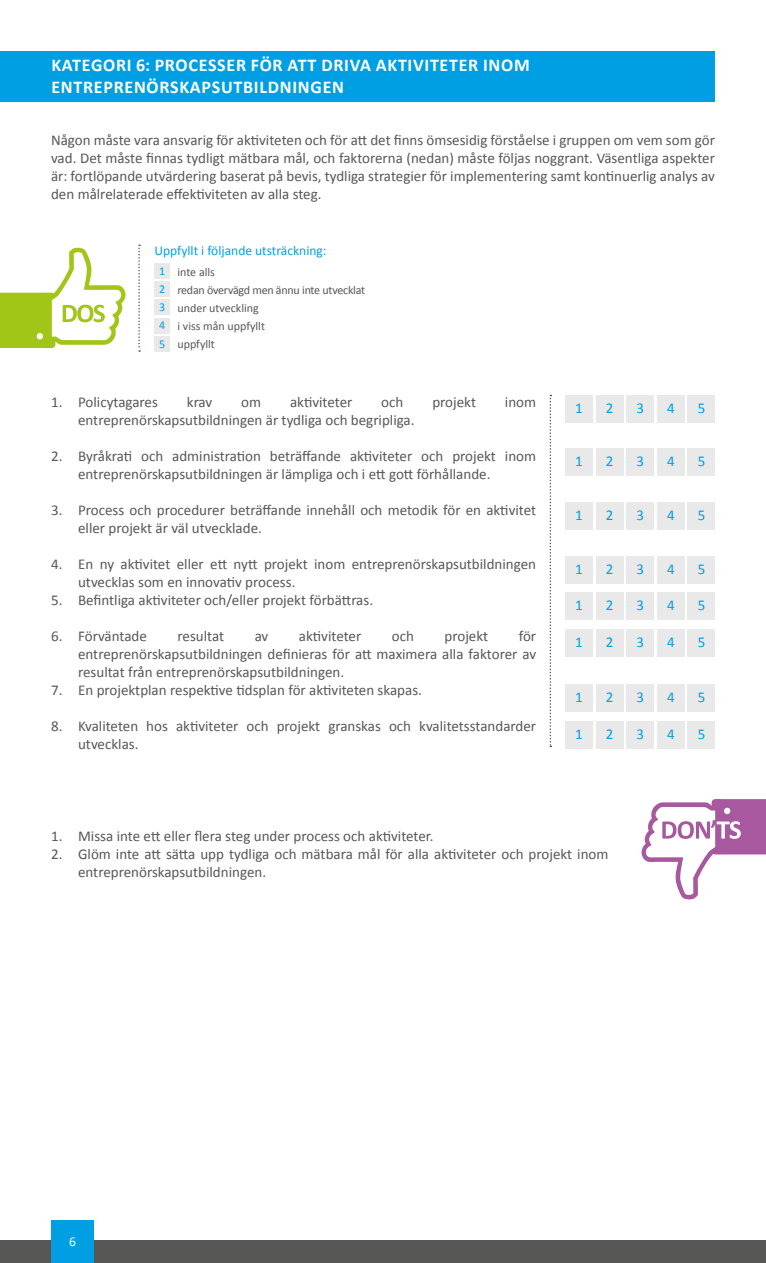
<style>
.page{position:relative;width:766px;height:1263px;background:#fff}
.page>*{position:absolute;margin:0;border:0;box-sizing:border-box;transform-origin:0 0}
.t1{font:700 18px/21.6px "Calibri";letter-spacing:.04em;color:#fff}
.t2{font:15px/18px "Calibri";color:#575756}
.t3{font:15px "Calibri";color:#009fe3}
.t4{font:13.5px "Calibri";color:#009fe3}
.t5{font:13.5px "Calibri";color:#fff}
.t6{font:12px/18px "Calibri";letter-spacing:-.02em;color:#575756}
.t7{font:12px/18.5px "Calibri";color:#575756}
.t8{font:12px "Calibri";color:#009fe3}
.s1{color:#009fe3}
</style>
<div class="page">
<div style="left:0;top:1240px;width:765px;height:23px;background:#575756"></div>
<div style="left:51px;top:1220px;width:43px;height:43px;background:#009fe3"></div>
<div style="left:0;top:51px;width:714px;height:51px;background:#009fe3"></div>
<svg style="left:0;top:247px;width:126px;height:102px"></svg>
<svg style="left:641px;top:799px;width:124px;height:101px"></svg>
<div style="left:687px;top:395px;width:27px;height:28px;background:#e9e9e9"></div>
<div style="left:657px;top:395px;width:27px;height:28px;background:#e9e9e9"></div>
<div style="left:626px;top:395px;width:27px;height:28px;background:#e9e9e9"></div>
<div style="left:596px;top:395px;width:27px;height:28px;background:#e9e9e9"></div>
<div style="left:565px;top:395px;width:28px;height:28px;background:#e9e9e9"></div>
<div style="left:687px;top:449px;width:27px;height:27px;background:#e9e9e9"></div>
<div style="left:657px;top:449px;width:27px;height:27px;background:#e9e9e9"></div>
<div style="left:626px;top:449px;width:27px;height:27px;background:#e9e9e9"></div>
<div style="left:596px;top:449px;width:27px;height:27px;background:#e9e9e9"></div>
<div style="left:565px;top:449px;width:28px;height:27px;background:#e9e9e9"></div>
<div style="left:687px;top:502px;width:27px;height:27px;background:#e9e9e9"></div>
<div style="left:657px;top:502px;width:27px;height:27px;background:#e9e9e9"></div>
<div style="left:626px;top:502px;width:27px;height:27px;background:#e9e9e9"></div>
<div style="left:596px;top:502px;width:27px;height:27px;background:#e9e9e9"></div>
<div style="left:565px;top:502px;width:28px;height:27px;background:#e9e9e9"></div>
<div style="left:687px;top:556px;width:27px;height:27px;background:#e9e9e9"></div>
<div style="left:657px;top:556px;width:27px;height:27px;background:#e9e9e9"></div>
<div style="left:626px;top:556px;width:27px;height:27px;background:#e9e9e9"></div>
<div style="left:596px;top:556px;width:27px;height:27px;background:#e9e9e9"></div>
<div style="left:565px;top:556px;width:28px;height:27px;background:#e9e9e9"></div>
<svg style="left:549px;top:395px;width:2px;height:352px"></svg>
<div style="left:687px;top:593px;width:27px;height:27px;background:#e9e9e9"></div>
<div style="left:657px;top:593px;width:27px;height:27px;background:#e9e9e9"></div>
<div style="left:626px;top:593px;width:27px;height:27px;background:#e9e9e9"></div>
<div style="left:596px;top:593px;width:27px;height:27px;background:#e9e9e9"></div>
<div style="left:565px;top:593px;width:28px;height:27px;background:#e9e9e9"></div>
<div style="left:687px;top:629px;width:27px;height:27px;background:#e9e9e9"></div>
<div style="left:657px;top:629px;width:27px;height:27px;background:#e9e9e9"></div>
<div style="left:626px;top:629px;width:27px;height:27px;background:#e9e9e9"></div>
<div style="left:596px;top:629px;width:27px;height:27px;background:#e9e9e9"></div>
<div style="left:565px;top:629px;width:28px;height:27px;background:#e9e9e9"></div>
<div style="left:687px;top:684px;width:27px;height:27px;background:#e9e9e9"></div>
<div style="left:657px;top:684px;width:27px;height:27px;background:#e9e9e9"></div>
<div style="left:626px;top:684px;width:27px;height:27px;background:#e9e9e9"></div>
<div style="left:596px;top:684px;width:27px;height:27px;background:#e9e9e9"></div>
<div style="left:565px;top:684px;width:28px;height:27px;background:#e9e9e9"></div>
<div style="left:687px;top:722px;width:27px;height:27px;background:#e9e9e9"></div>
<div style="left:657px;top:722px;width:27px;height:27px;background:#e9e9e9"></div>
<div style="left:626px;top:722px;width:27px;height:27px;background:#e9e9e9"></div>
<div style="left:596px;top:722px;width:27px;height:27px;background:#e9e9e9"></div>
<div style="left:565px;top:722px;width:28px;height:27px;background:#e9e9e9"></div>
<div style="left:154px;top:264px;width:16px;height:15px;background:#e9e9e9"></div>
<div style="left:154px;top:282px;width:16px;height:15px;background:#e9e9e9"></div>
<div style="left:154px;top:300px;width:16px;height:15px;background:#e9e9e9"></div>
<div style="left:154px;top:318px;width:16px;height:15px;background:#e9e9e9"></div>
<div style="left:154px;top:337px;width:16px;height:15px;background:#e9e9e9"></div>
<svg style="left:138px;top:245px;width:2px;height:107px"></svg>
<p class="t1" style="left:51px;top:54px;width:477px">KATEGORI 6: PROCESSER FÖR ATT DRIVA AKTIVITETER INOM<br>ENTREPRENÖRSKAPSUTBILDNINGEN</p>
<p class="t2" style="left:51px;top:131px;width:665px;text-align:justify">Någon måste vara ansvarig för aktiviteten och för att det finns ömsesidig förståelse i gruppen om vem som gör vad. Det måste finnas tydligt mätbara mål, och faktorerna (nedan) måste följas noggrant. Väsentliga aspekter är: fortlöpande utvärdering baserat på bevis, tydliga strategier för implementering samt kontinuerlig analys av den målrelaterade effektiviteten av alla steg.</p>
<p class="t4" style="left:154px;top:242px;width:173px">Uppfyllt i följande utsträckning:</p>
<p class="t6" style="left:159px;top:263px;width:207px;text-indent:18px">inte alls<br><span class="s1">2</span> redan övervägd men ännu inte utvecklat</p>
<p class="t8" style="left:159px;top:263px;width:8px">1</p>
<p class="t7" style="left:159px;top:299px;width:107px"><span class="s1">3</span> under utveckling<br><span class="s1">4</span> i viss mån uppfyllt<br><span class="s1">5</span> uppfyllt</p>
<p class="t2" style="left:51px;top:393px;width:108px">1. Policytagares</p>
<p class="t2" style="left:187px;top:393px;width:27px">krav</p>
<p class="t2" style="left:241px;top:393px;width:21px">om</p>
<p class="t2" style="left:290px;top:393px;width:64px">aktiviteter</p>
<p class="t2" style="left:381px;top:393px;width:24px">och</p>
<p class="t2" style="left:432px;top:393px;width:45px">projekt</p>
<p class="t2" style="left:505px;top:393px;width:33px">inom</p>
<p class="t2" style="left:78px;top:411px;width:338px">entreprenörskapsutbildningen är tydliga och begripliga.</p>
<p class="t2" style="left:78px;top:447px;width:459px;text-indent:-27px">2. Byråkrati och administration beträffande aktiviteter och projekt inom entreprenörskapsutbildningen är lämpliga och i ett gott förhållande.</p>
<p class="t2" style="left:78px;top:501px;width:459px;text-indent:-27px">3. Process och procedurer beträffande innehåll och metodik för en aktivitet eller projekt är väl utvecklade.</p>
<p class="t2" style="left:78px;top:555px;width:459px;text-indent:-27px">4. En ny aktivitet eller ett nytt projekt inom entreprenörskapsutbildningen utvecklas som en innovativ process.</p>
<p class="t2" style="left:51px;top:591px;width:323px">5. Befintliga aktiviteter och/eller projekt förbättras.</p>
<p class="t2" style="left:51px;top:627px;width:97px">6. Förväntade</p>
<p class="t2" style="left:177px;top:627px;width:48px">resultat</p>
<p class="t2" style="left:254px;top:627px;width:15px">av</p>
<p class="t2" style="left:299px;top:627px;width:64px">aktiviteter</p>
<p class="t2" style="left:392px;top:627px;width:24px">och</p>
<p class="t2" style="left:444px;top:627px;width:45px">projekt</p>
<p class="t2" style="left:78px;top:627px;width:459px;text-align:justify;text-indent:440px">för entreprenörskapsutbildningen definieras för att maximera alla faktorer av resultat från entreprenörskapsutbildningen.</p>
<p class="t2" style="left:51px;top:681px;width:372px">7. En projektplan respektive tidsplan för aktiviteten skapas.</p>
<p class="t2" style="left:78px;top:717px;width:459px;text-indent:-27px">8. Kvaliteten hos aktiviteter och projekt granskas och kvalitetsstandarder utvecklas.</p>
<p class="t3" style="left:575px;top:399px;width:9px">1</p>
<p class="t3" style="left:605px;top:399px;width:9px">2</p>
<p class="t3" style="left:636px;top:399px;width:9px">3</p>
<p class="t3" style="left:667px;top:399px;width:9px">4</p>
<p class="t3" style="left:697px;top:399px;width:9px">5</p>
<p class="t3" style="left:575px;top:452px;width:9px">1</p>
<p class="t3" style="left:605px;top:452px;width:9px">2</p>
<p class="t3" style="left:636px;top:452px;width:9px">3</p>
<p class="t3" style="left:667px;top:452px;width:9px">4</p>
<p class="t3" style="left:697px;top:452px;width:9px">5</p>
<p class="t3" style="left:575px;top:505px;width:9px">1</p>
<p class="t3" style="left:605px;top:505px;width:9px">2</p>
<p class="t3" style="left:636px;top:505px;width:9px">3</p>
<p class="t3" style="left:667px;top:505px;width:9px">4</p>
<p class="t3" style="left:697px;top:505px;width:9px">5</p>
<p class="t3" style="left:575px;top:559px;width:9px">1</p>
<p class="t3" style="left:605px;top:559px;width:9px">2</p>
<p class="t3" style="left:636px;top:559px;width:9px">3</p>
<p class="t3" style="left:667px;top:559px;width:9px">4</p>
<p class="t3" style="left:697px;top:559px;width:9px">5</p>
<p class="t3" style="left:575px;top:596px;width:9px">1</p>
<p class="t3" style="left:605px;top:596px;width:9px">2</p>
<p class="t3" style="left:636px;top:596px;width:9px">3</p>
<p class="t3" style="left:667px;top:596px;width:9px">4</p>
<p class="t3" style="left:697px;top:596px;width:9px">5</p>
<p class="t3" style="left:575px;top:632px;width:9px">1</p>
<p class="t3" style="left:605px;top:632px;width:9px">2</p>
<p class="t3" style="left:636px;top:632px;width:9px">3</p>
<p class="t3" style="left:667px;top:632px;width:9px">4</p>
<p class="t3" style="left:697px;top:632px;width:9px">5</p>
<p class="t3" style="left:575px;top:687px;width:9px">1</p>
<p class="t3" style="left:605px;top:687px;width:9px">2</p>
<p class="t3" style="left:636px;top:687px;width:9px">3</p>
<p class="t3" style="left:667px;top:687px;width:9px">4</p>
<p class="t3" style="left:697px;top:687px;width:9px">5</p>
<p class="t3" style="left:575px;top:725px;width:9px">1</p>
<p class="t3" style="left:605px;top:725px;width:9px">2</p>
<p class="t3" style="left:636px;top:725px;width:9px">3</p>
<p class="t3" style="left:667px;top:725px;width:9px">4</p>
<p class="t3" style="left:697px;top:725px;width:9px">5</p>
<p class="t2" style="left:51px;top:827px;width:384px">1. Missa inte ett eller flera steg under process och aktiviteter.</p>
<p class="t2" style="left:78px;top:845px;width:531px;text-indent:-27px">2. Glöm inte att sätta upp tydliga och mätbara mål för alla aktiviteter och projekt inom entreprenörskapsutbildningen.</p>
<p class="t5" style="left:69px;top:1233px;width:8px">6</p>
</div>
